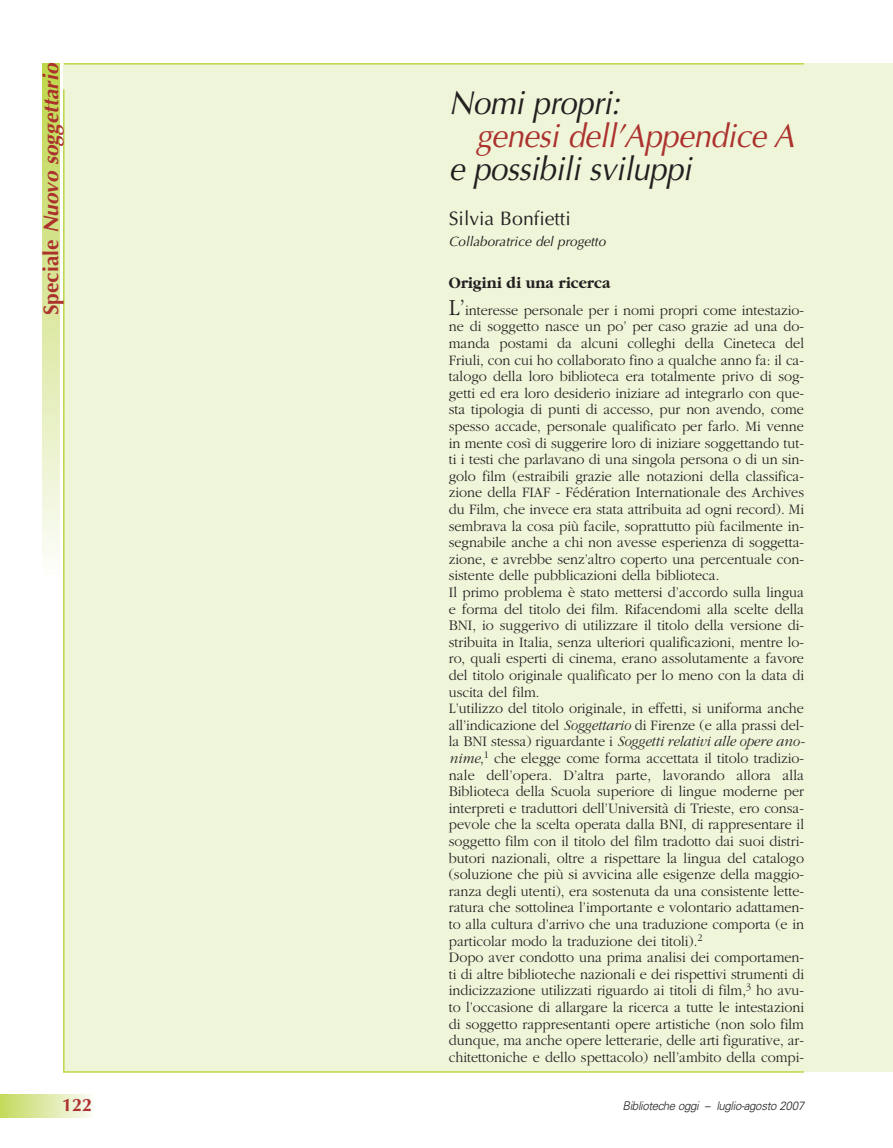
<style>
.page{position:relative;width:893px;height:1148px;background:#fff}
.page>*{position:absolute;margin:0;border:0;box-sizing:border-box;transform-origin:0 0}
.t1{font:italic 33px "Optima";letter-spacing:-.015em;color:#231f20;scale:.95 1}
.t2{font:italic 33px "Optima";letter-spacing:-.015em;color:#ac322e;scale:.95 1}
.t3{font:italic 700 21px "Optima";color:#ac322e}
.t4{font:19.5px "Optima";color:#231f20}
.t5{font:700 18px "Optima";color:#ac322e}
.t6{font:700 16.5px "Garamond";color:#231f20;scale:.95 1}
.t7{font:300 15px/16.6px "Garamond";color:#231f20;scale:.95 1}
.t8{font:italic 13.5px "Optima";color:#231f20}
.t9{font:italic 300 12px "Univers";letter-spacing:-.03em;color:#231f20;scale:.95 1}
.s1{font-style:normal}
.s2{font-size:24px}
.s3{font-style:italic}
</style>
<div class="page">
<div style="left:64px;top:64px;width:828px;height:1007px;background:#eff5d9"></div>
<div style="left:43px;top:64px;width:17px;height:512px;background:linear-gradient(to bottom,#bed64b,#fcfcfb)"></div>
<div style="left:0;top:1094px;width:94px;height:23px;background:linear-gradient(to right,#c3d95d,#fafbf6)"></div>
<hr style="left:64px;top:63px;width:740px;height:2px;background:#bed747">
<hr style="left:63px;top:1071px;width:741px;height:1px;background:#bed747">
<hr style="left:63px;top:89px;width:2px;height:982px;background:#bed747">
<h2 class="t3" style="left:42px;top:315px;width:254px;rotate:-90deg"><span class="s1">Speciale</span> Nuovo soggettario</h2>
<h1 class="t1" style="left:449px;top:89px;width:182px">Nomi propri:</h1>
<h1 class="t2" style="left:476px;top:122px;width:337px">genesi dell’Appendice A</h1>
<h1 class="t1" style="left:449px;top:155px;width:257px">e possibili sviluppi</h1>
<h3 class="t4" style="left:449px;top:210px;width:123px">Silvia Bonfietti</h3>
<p class="t8" style="left:449px;top:236px;width:158px">Collaboratrice del progetto</p>
<p class="t6" style="left:449px;top:276px;width:171px">Origini di una ricerca</p>
<p class="t7" style="left:449px;top:303px;width:376px"><span class="s2">L’</span>interesse personale per i nomi propri come intestazio&shy;ne di soggetto nasce un po’ per caso grazie ad una do&shy;manda postami da alcuni colleghi della Cineteca del Friuli, con cui ho collaborato fino a qualche anno fa: il ca&shy;talogo della loro biblioteca era totalmente privo di sog&shy;getti ed era loro desiderio iniziare ad integrarlo con que&shy;sta tipologia di punti di accesso, pur non avendo, come spesso accade, personale qualificato per farlo. Mi venne in mente così di suggerire loro di iniziare soggettando tut&shy;ti i testi che parlavano di una singola persona o di un sin&shy;golo film (estraibili grazie alle notazioni della classifica&shy;zione della FIAF - Fédération Internationale des Archives du Film, che invece era stata attribuita ad ogni record). Mi sembrava la cosa più facile, soprattutto più facilmente in&shy;segnabile anche a chi non avesse esperienza di soggetta&shy;zione, e avrebbe senz’altro coperto una percentuale con&shy;sistente delle pubblicazioni della biblioteca.<br>Il primo problema è stato mettersi d’accordo sulla lingua e forma del titolo dei film. Rifacendomi alla scelte della BNI, io suggerivo di utilizzare il titolo della versione di&shy;stribuita in Italia, senza ulteriori qualificazioni, mentre lo&shy;ro, quali esperti di cinema, erano assolutamente a favore del titolo originale qualificato per lo meno con la data di uscita del film.<br>L’utilizzo del titolo originale, in effetti, si uniforma anche all’indicazione del <span class="s3">Soggettario</span> di Firenze (e alla prassi del&shy;la BNI stessa) riguardante i <span class="s3">Soggetti relativi alle opere ano&shy;nime</span>,<sup>1</sup> che elegge come forma accettata il titolo tradizio&shy;nale dell’opera. D’altra parte, lavorando allora alla Biblioteca della Scuola superiore di lingue moderne per interpreti e traduttori dell’Università di Trieste, ero consa&shy;pevole che la scelta operata dalla BNI, di rappresentare il soggetto film con il titolo del film tradotto dai suoi distri&shy;butori nazionali, oltre a rispettare la lingua del catalogo (soluzione che più si avvicina alle esigenze della maggio&shy;ranza degli utenti), era sostenuta da una consistente lette&shy;ratura che sottolinea l’importante e volontario adattamen&shy;to alla cultura d’arrivo che una traduzione comporta (e in particolar modo la traduzione dei titoli).<sup>2<br></sup>Dopo aver condotto una prima analisi dei comportamen&shy;ti di altre biblioteche nazionali e dei rispettivi strumenti di indicizzazione utilizzati riguardo ai titoli di film,<sup>3</sup> ho avu&shy;to l’occasione di allargare la ricerca a tutte le intestazioni di soggetto rappresentanti opere artistiche (non solo film dunque, ma anche opere letterarie, delle arti figurative, ar&shy;chitettoniche e dello spettacolo) nell’ambito della compi-</p>
<p class="t5" style="left:62px;top:1097px;width:32px">122</p>
<p class="t9" style="left:622px;top:1100px;width:193px">Biblioteche oggi – luglio-agosto 2007</p>
</div>
